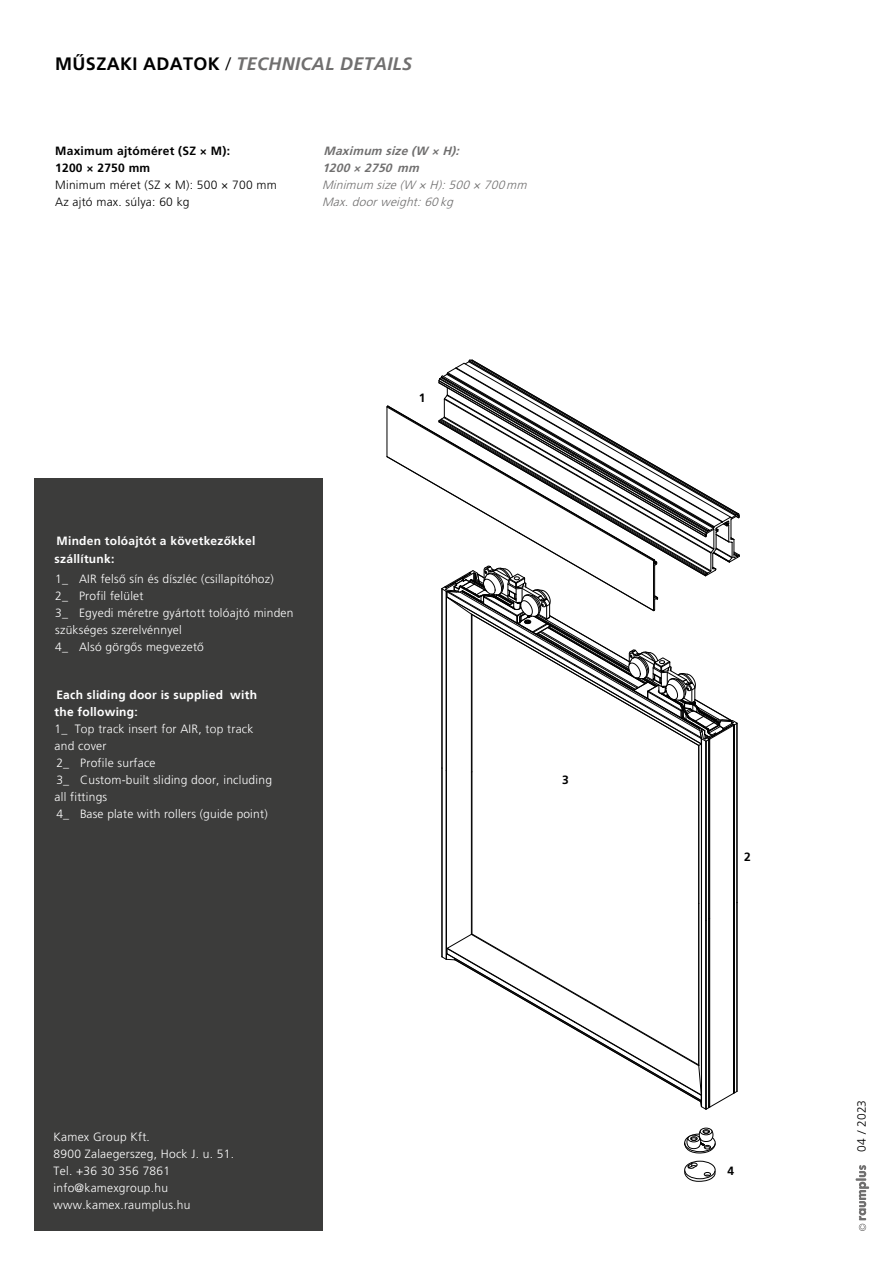
<style>
.page{position:relative;width:893px;height:1263px;background:#fff}
.page>*{position:absolute;margin:0;border:0;box-sizing:border-box;transform-origin:0 0}
.t1{font:italic 700 18px "Frutiger LT";letter-spacing:.02em;color:#706f6f}
.t2{font:300 12px/17px "Frutiger LT Pro";letter-spacing:.02em;color:#fff}
.t3{font:300 12px/17px "Frutiger LT Pro";letter-spacing:.02em;color:#000}
.t4{font:italic 300 12px/17px "Frutiger LT Pro";color:#706f6f}
.t5{font:700 12px/17px "Frutiger LT";letter-spacing:.02em;color:#fff}
.t6{font:700 12px/18.6px "Frutiger LT Pro";letter-spacing:.02em;color:#fff}
.t7{font:700 12px/17px "Frutiger LT Pro";letter-spacing:.02em;color:#000}
.t8{font:300 12px "Frutiger LT";letter-spacing:.02em;color:#fff}
.t9{font:italic 700 12px/17px "Frutiger LT Pro";color:#706f6f}
.t10{font:300 12px "Frutiger LT";letter-spacing:.02em;color:#000}
.t11{font:700 12px "Frutiger LT";color:#000}
.s1{font-family:"Frutiger LT Pro";font-style:normal;color:#000}
.s2{font-weight:300;font-style:normal;color:#000}
.s3{font-family:"Frutiger LT"}
</style>
<div class="page">
<svg style="left:856px;top:1165px;width:13px;height:66px"></svg>
<div style="left:34px;top:478px;width:288px;height:753px;background:#3c3c3b"></div>
<hr style="left:446px;top:591px;width:1px;height:180px;background:#000">
<hr style="left:471px;top:614px;width:1px;height:158px;background:#000">
<hr style="left:442px;top:589px;width:1px;height:179px;background:#000">
<hr style="left:472px;top:614px;width:1px;height:158px;background:#000">
<hr style="left:446px;top:771px;width:1px;height:188px;background:#000">
<hr style="left:471px;top:772px;width:1px;height:162px;background:#000">
<hr style="left:442px;top:768px;width:1px;height:189px;background:#000">
<hr style="left:472px;top:772px;width:1px;height:162px;background:#000">
<hr style="left:706px;top:741px;width:1px;height:179px;background:#000">
<hr style="left:708px;top:740px;width:1px;height:179px;background:#000">
<hr style="left:705px;top:741px;width:1px;height:179px;background:#000">
<hr style="left:701px;top:738px;width:1px;height:180px;background:#000">
<hr style="left:734px;top:725px;width:1px;height:179px;background:#000">
<hr style="left:698px;top:745px;width:1px;height:158px;background:#000">
<hr style="left:737px;top:723px;width:1px;height:179px;background:#000">
<hr style="left:734px;top:904px;width:1px;height:189px;background:#000">
<hr style="left:701px;top:918px;width:1px;height:189px;background:#000">
<hr style="left:705px;top:920px;width:1px;height:189px;background:#000">
<hr style="left:706px;top:920px;width:1px;height:189px;background:#000">
<hr style="left:708px;top:919px;width:1px;height:189px;background:#000">
<hr style="left:737px;top:902px;width:1px;height:189px;background:#000">
<hr style="left:698px;top:903px;width:1px;height:162px;background:#000">
<hr style="left:709px;top:739px;width:1px;height:179px;background:#000">
<hr style="left:733px;top:725px;width:1px;height:179px;background:#000">
<hr style="left:709px;top:918px;width:1px;height:189px;background:#000">
<svg style="left:442px;top:934px;width:295px;height:176px"></svg>
<hr style="left:733px;top:904px;width:1px;height:189px;background:#000">
<svg style="left:387px;top:360px;width:353px;height:386px"></svg>
<div style="left:700px;top:1128px;width:12px;height:7px;border:1px solid #000;border-radius:50%"></div>
<svg style="left:684px;top:1129px;width:31px;height:25px"></svg>
<div style="left:684px;top:1161px;width:31px;height:18px;border:1px solid #000;border-radius:50%"></div>
<svg style="left:684px;top:1163px;width:31px;height:18px"></svg>
<h1 class="t1" style="left:55px;top:53px;width:358px"><span class="s1">MŰSZAKI ADATOK</span> <span class="s2">/</span> TECHNICAL DETAILS</h1>
<p class="t7" style="left:55px;top:142px;width:176px">Maximum ajtóméret (SZ × M):<br>1200 × 2750 mm</p>
<p class="t3" style="left:55px;top:176px;width:223px">Minimum méret (SZ × M): 500 × 700 mm<br>Az ajtó max. súlya: 60 kg</p>
<p class="t9" style="left:322px;top:142px;width:142px">Maximum size (W × H):<br>1200 × 2750 mm</p>
<p class="t4" style="left:322px;top:176px;width:210px">Minimum size(W × H):500 × 700 mm<br>Max.doorweight:60kg</p>
<p class="t6" style="left:55px;top:531px;width:202px">Minden tolóajtót a következőkkel szállítunk:</p>
<p class="t2" style="left:55px;top:570px;width:240px">1<span class="s3">_</span> AIR felső sín és díszléc (csillapítóhoz)<br>2_ Profil felület<br>3_ Egyedi méretre gyártott tolóajtó minden szükséges szerelvénnyel<br>4_ Alsó görgős megvezető</p>
<p class="t5" style="left:55px;top:687px;width:204px">Each sliding door is supplied with the following:</p>
<p class="t8" style="left:55px;top:722px;width:200px">1_ Top track insert for AIR, top track</p>
<p class="t2" style="left:55px;top:737px;width:219px">and cover<br>2_ Profile surface<br>3_ Custom-built sliding door, including all fittings<br>4_ Base plate with rollers (guide point)</p>
<p class="t11" style="left:419px;top:391px;width:8px">1</p>
<p class="t7" style="left:562px;top:771px;width:8px">3</p>
<p class="t2" style="left:54px;top:1129px;width:182px">Kamex Group Kft.<br>8900 Zalaegerszeg, Hock J. u. 51.<br>Tel. +36 30 356 7861 info@kamexgroup.hu www.kamex.raumplus.hu</p>
<p class="t7" style="left:744px;top:848px;width:8px">2</p>
<p class="t7" style="left:727px;top:1162px;width:8px">4</p>
<p class="t10" style="left:855px;top:1152px;width:53px;rotate:-90deg">04 / 2023</p>
</div>
